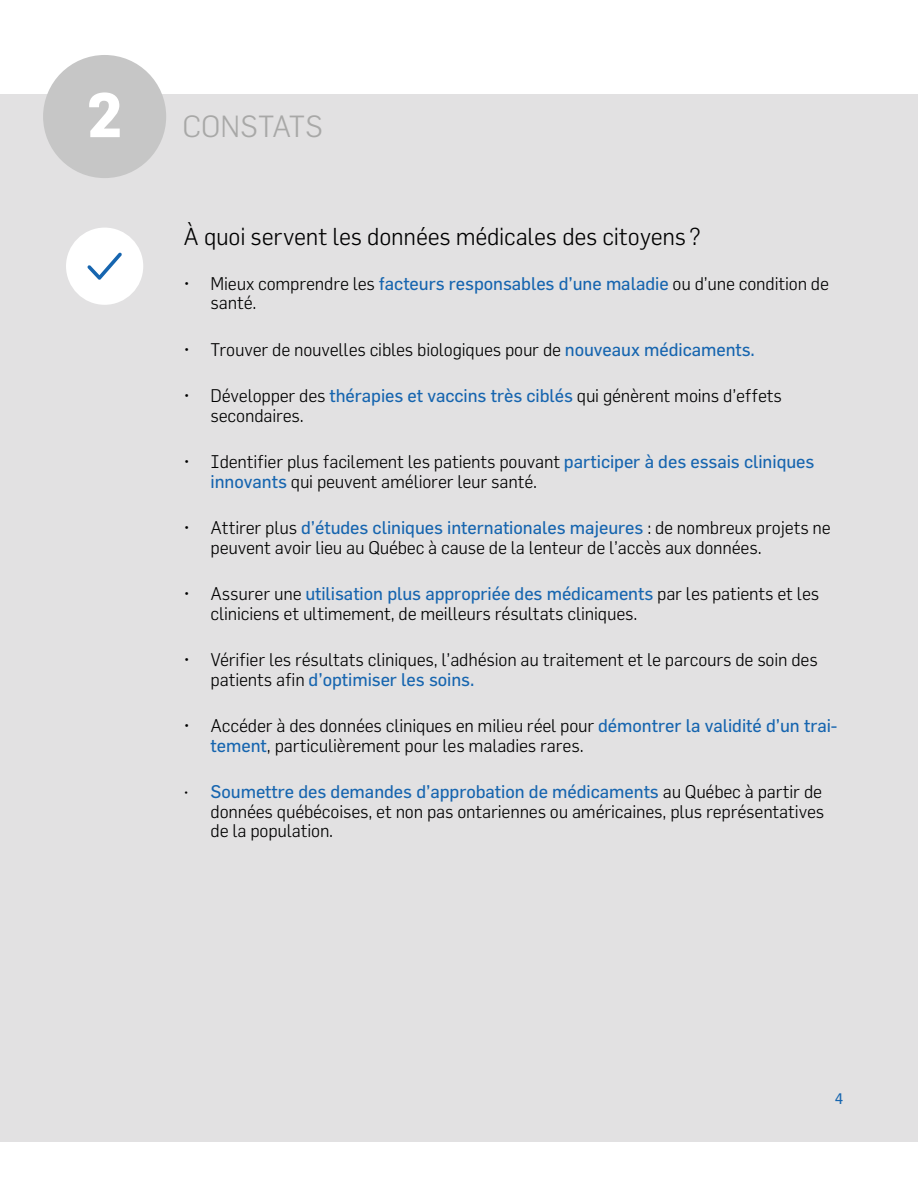
<style>
.page{position:relative;width:918px;height:1188px;background:#fff}
.page>*{position:absolute;margin:0;border:0;box-sizing:border-box;transform-origin:0 0}
.t1{font:300 30px "Flama";color:#a8a8a7}
.t2{font:300 24px "Flama";letter-spacing:-.01em;color:#000}
.t3{font:300 18px/19.5px "Flama";letter-spacing:-.01em;color:#000}
.t4{font:15px "Flama";color:#1665af}
.s1{font-weight:700;font-size:61.5px;color:#fff}
.s2{font-weight:400;color:#1665af}
.s3{font-size:15px}
</style>
<div class="page">
<div style="left:0;top:94px;width:918px;height:1048px;background:#e2e1e2"></div>
<div style="left:43px;top:55px;width:123px;height:123px;background:#c6c6c6;border-radius:50%"></div>
<div style="left:66px;top:228px;width:77px;height:77px;background:#fff;border-radius:50%"></div>
<svg style="left:87px;top:252px;width:35px;height:28px"></svg>
<h1 class="t1" style="left:86px;top:108px;width:238px"><span class="s1">2</span> CONSTATS</h1>
<h2 class="t2" style="left:184px;top:222px;width:519px">À quoi servent les données médicales des citoyens?</h2>
<p class="t3" style="left:211px;top:273px;width:620px;text-indent:-27px">• Mieux comprendre les <span class="s2">facteurs responsables d’une maladie</span> ou d’une condition de santé.</p>
<p class="t3" style="left:184px;top:339px;width:573px">• Trouver de nouvelles cibles biologiques pour de <span class="s2">nouveaux médicaments.</span></p>
<p class="t3" style="left:211px;top:386px;width:573px;text-indent:-27px">• Développer des <span class="s2">thérapies et vaccins très ciblés</span> qui génèrent moins d’effets secondaires.</p>
<p class="t3" style="left:211px;top:452px;width:605px;text-indent:-27px">• Identifier plus facilement les patients pouvant <span class="s2">participer à des essais cliniques innovants</span> qui peuvent améliorer leur santé.</p>
<p class="t3" style="left:211px;top:518px;width:622px;text-indent:-27px">• Attirer plus <span class="s2">d’études cliniques internationales majeures</span> : de nombreux projets ne peuvent avoir lieu au Québec à cause de la lenteur de l’accès aux données.</p>
<p class="t3" style="left:211px;top:584px;width:610px;text-indent:-27px">• Assurer une <span class="s2">utilisation plus appropriée des médicaments</span> par les patients et les cliniciens et ultimement, de meilleurs résultats cliniques.</p>
<p class="t3" style="left:211px;top:650px;width:609px;text-indent:-27px">• Vérifier les résultats cliniques, l’adhésion au traitement et le parcours de soin des patients afin <span class="s2">d’optimiser les soins.</span></p>
<p class="t3" style="left:211px;top:716px;width:628px;text-indent:-27px">• Accéder à des données cliniques en milieu réel pour <span class="s2">démontrer la validité d’un trai&shy;tement</span>, particulièrement pour les maladies rares.</p>
<p class="t3" style="left:211px;top:782px;width:615px;text-indent:-27px"><span class="s3">•</span> <span class="s2">Soumettre des demandes d’approbation de médicaments</span> au Québec à partir de données québécoises, et non pas ontariennes ou américaines, plus représentatives de la population.</p>
<p class="t4" style="left:835px;top:1090px;width:10px">4</p>
</div>
